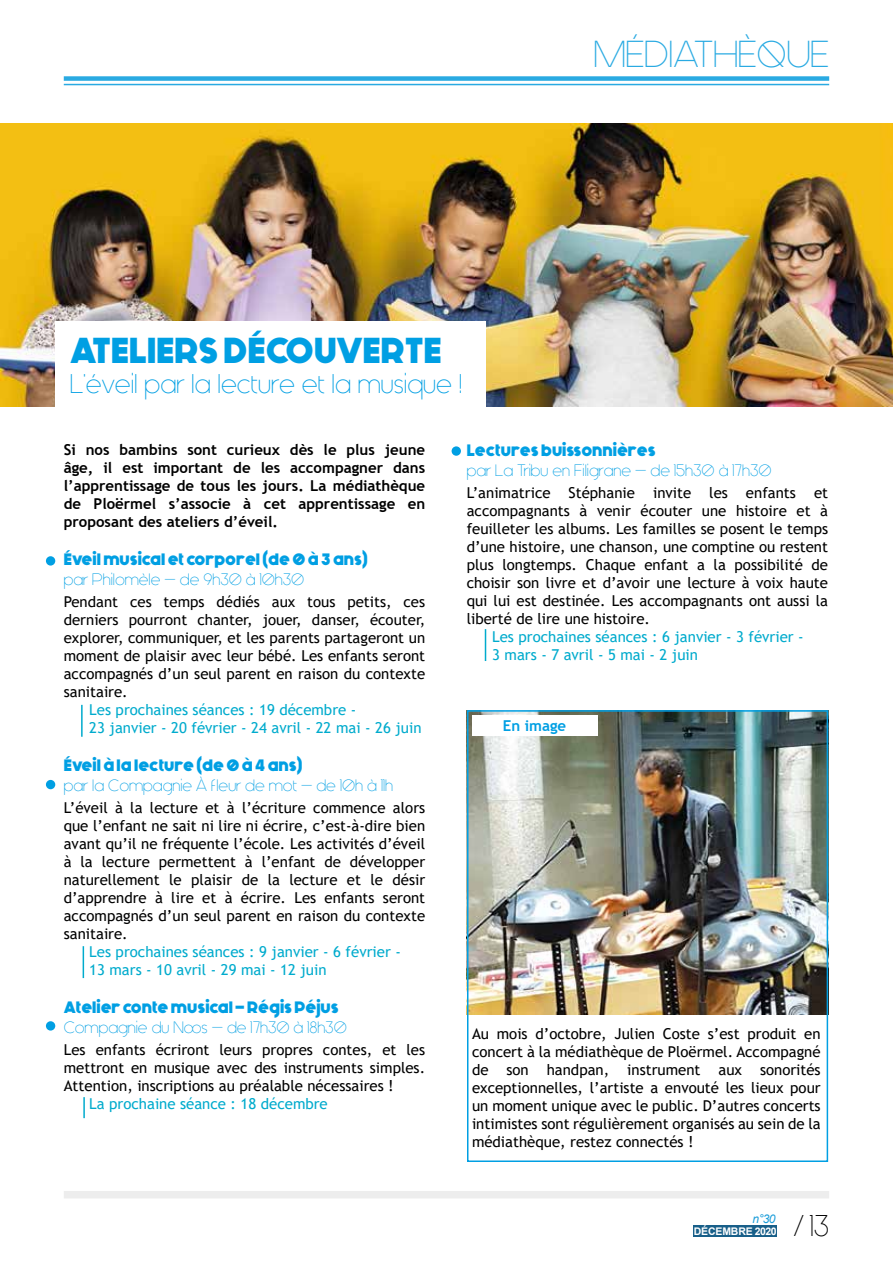
<style>
.page{position:relative;width:893px;height:1263px;background:#fff}
.page>*{position:absolute;margin:0;border:0;box-sizing:border-box;transform-origin:0 0}
.t1{font:37.5px "Generica";color:#2aaae2}
.t2{font:700 36px "Generica";color:#009fe3}
.t3{font:30px "Generica";color:#000}
.t4{font:27px "Generica";color:#009fe3}
.t5{font:16.5px "Generica";color:#009fe3}
.t6{font:700 16.5px "Generica";color:#009fe3}
.t7{font:15px/18px "Trebuchet MS";color:#000;text-align:justify}
.t8{font:15px/18px "Trebuchet MS";color:#00abcd}
.t9{font:700 15px/18px "Trebuchet MS";color:#000;text-align:justify}
.t10{font:700 15px "Trebuchet MS";color:#009fe3}
.t11{font:italic 12px "Arial";color:#1b9dd9}
.t12{font:700 10.5px "Arial";letter-spacing:-.015em;color:#fff}
</style>
<div class="page">
<div style="left:64px;top:76px;width:765px;height:5px;background:#2aaae2"></div>
<hr style="left:64px;top:84px;width:765px;height:1px;background:#2aaae2">
<img style="left:0;top:123px;width:893px;height:283px">
<div style="left:55px;top:321px;width:431px;height:104px;background:#fff"></div>
<img style="left:470px;top:713px;width:355px;height:301px">
<div style="left:467px;top:710px;width:361px;height:452px;border:2px solid #009fe3"></div>
<div style="left:472px;top:715px;width:125px;height:20px;background:#fff"></div>
<hr style="left:81px;top:705px;width:2px;height:32px;background:#00abcd">
<hr style="left:83px;top:946px;width:1px;height:32px;background:#00abcd">
<hr style="left:83px;top:1097px;width:2px;height:21px;background:#00abcd">
<hr style="left:485px;top:629px;width:1px;height:32px;background:#00abcd">
<div style="left:46px;top:556px;width:9px;height:10px;background:#009fe3;border-radius:50%"></div>
<div style="left:452px;top:446px;width:9px;height:10px;background:#009fe3;border-radius:50%"></div>
<div style="left:46px;top:780px;width:9px;height:9px;background:#009fe3;border-radius:50%"></div>
<div style="left:46px;top:1021px;width:9px;height:9px;background:#009fe3;border-radius:50%"></div>
<div style="left:64px;top:1191px;width:765px;height:7px;background:#ededed"></div>
<div style="left:693px;top:1225px;width:84px;height:12px;background:#185f89"></div>
<h2 class="t2" style="left:70px;top:329px;width:373px">ATELIERS DÉCOUVERTE</h2>
<h3 class="t4" style="left:70px;top:367px;width:394px">L'éveil par la lecture et la musique !</h3>
<h1 class="t1" style="left:594px;top:31px;width:237px">MÉDIATHÈQUE</h1>
<p class="t9" style="left:64px;top:441px;width:363px">Si nos bambins sont curieux dès le plus jeune âge, il est important de les accompagner dans l’apprentissage de tous les jours. La médiathèque de Ploërmel s’associe à cet apprentissage en proposant des ateliers d’éveil.</p>
<p class="t6" style="left:64px;top:549px;width:305px">Éveil musical et corporel (de 0 à 3 ans)</p>
<p class="t5" style="left:64px;top:569px;width:242px">par Philomèle - de 9h30 à 10h30</p>
<p class="t7" style="left:64px;top:593px;width:363px">Pendant ces temps dédiés aux tous petits, ces derniers pourront chanter, jouer, danser, écouter, explorer, communiquer, et les parents partageront un moment de plaisir avec leur bébé. Les enfants seront accompagnés d’un seul parent en raison du contexte sanitaire.</p>
<p class="t8" style="left:89px;top:701px;width:334px">Les prochaines séances : 19 décembre -<br>23 janvier - 20 février - 24 avril - 22 mai - 26 juin</p>
<p class="t6" style="left:64px;top:755px;width:240px">Éveil à la lecture (de 0 à 4 ans)</p>
<p class="t5" style="left:64px;top:775px;width:331px">par la Compagnie À fleur de mot - de 10h à 11h</p>
<p class="t7" style="left:64px;top:799px;width:363px">L’éveil à la lecture et à l’écriture commence alors que l’enfant ne sait ni lire ni écrire, c’est-à-dire bien avant qu’il ne fréquente l’école. Les activités d’éveil à la lecture permettent à l’enfant de développer naturellement le plaisir de la lecture et le désir d’apprendre à lire et à écrire. Les enfants seront accompagnés d’un seul parent en raison du contexte sanitaire.</p>
<p class="t8" style="left:89px;top:943px;width:313px">Les prochaines séances : 9 janvier - 6 février -<br>13 mars - 10 avril - 29 mai - 12 juin</p>
<p class="t6" style="left:64px;top:997px;width:276px">Atelier conte musical - Régis Péjus</p>
<p class="t5" style="left:64px;top:1017px;width:284px">Compagnie du Noos - de 17h30 à 18h30</p>
<p class="t7" style="left:64px;top:1040px;width:363px">Les enfants écriront leurs propres contes, et les mettront en musique avec des instruments simples.<br>Attention, inscriptions au préalable nécessaires !</p>
<p class="t8" style="left:89px;top:1094px;width:240px">La prochaine séance : 18 décembre</p>
<p class="t6" style="left:467px;top:440px;width:190px">Lectures buissonnières</p>
<p class="t5" style="left:467px;top:460px;width:306px">par La Tribu en Filigrane - de 15h30 à 17h30</p>
<p class="t7" style="left:467px;top:483px;width:363px">L’animatrice Stéphanie invite les enfants et accompagnants à venir écouter une histoire et à feuilleter les albums. Les familles se posent le temps d’une histoire, une chanson, une comptine ou restent plus longtemps. Chaque enfant a la possibilité de choisir son livre et d’avoir une lecture à voix haute qui lui est destinée. Les accompagnants ont aussi la liberté de lire une histoire.</p>
<p class="t8" style="left:492px;top:627px;width:313px">Les prochaines séances : 6 janvier - 3 février -<br>3 mars - 7 avril - 5 mai - 2 juin</p>
<p class="t10" style="left:503px;top:716px;width:65px">En image</p>
<p class="t7" style="left:472px;top:1025px;width:350px">Au mois d’octobre, Julien Coste s’est produit en concert à la médiathèque de Ploërmel. Accompagné de son handpan, instrument aux sonorités exceptionnelles, l’artiste a envouté les lieux pour un moment unique avec le public. D’autres concerts intimistes sont régulièrement organisés au sein de la médiathèque, restez connectés !</p>
<p class="t11" style="left:753px;top:1211px;width:25px">n°30</p>
<p class="t12" style="left:694px;top:1224px;width:84px">DÉCEMBRE 2020</p>
<h3 class="t3" style="left:795px;top:1207px;width:35px">/ 13</h3>
</div>
